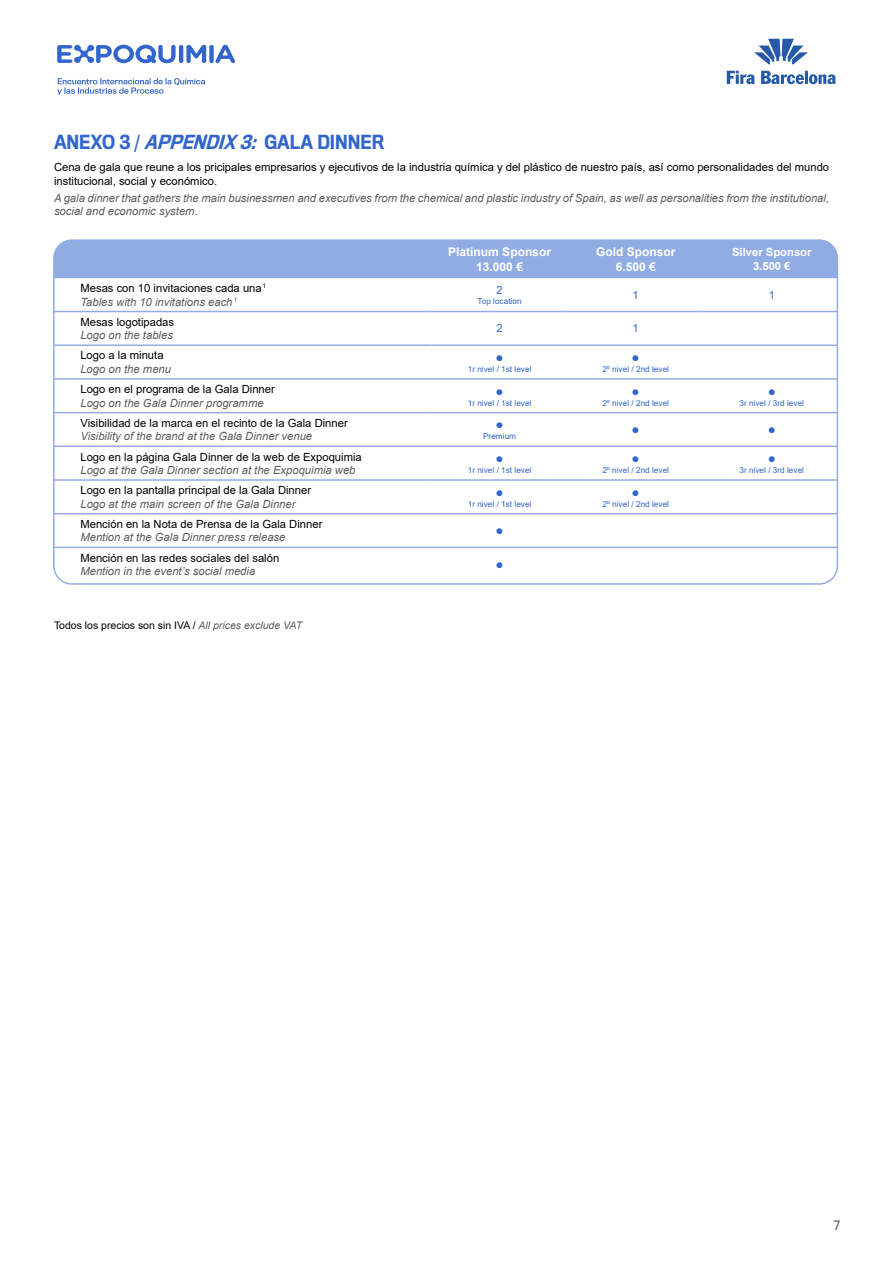
<style>
.page{position:relative;width:893px;height:1263px;background:#fff}
.page>*{position:absolute;margin:0;border:0;box-sizing:border-box;transform-origin:0 0}
.t1{font:500 18px "Titling Gothic FB Narrow";color:#36c}
.t2{font:13.5px "Arial";color:#36c}
.t3{font:700 12px/14.4px "Arial";color:#fff;text-align:center}
.t4{font:12px "Titling Gothic FB Narrow";color:#5e5d5d}
.t5{font:11.25px/13.5px "Arial";color:#000}
.t6{font:italic 11.25px/13.5px "Arial";color:#5e5d5d}
.t7{font:700 11.25px/13.5px "Arial";color:#fff;text-align:center}
.t8{font:11.25px "Arial";color:#36c}
.t9{font:10.5px "Arial";color:#000}
.t10{font:8.25px "Arial";color:#36c}
.s1{font-style:italic}
.s2{font-style:italic;color:#5e5d5d}
.s3{font-style:italic;color:#5e5e5d}
</style>
<div class="page">
<svg style="left:57px;top:45px;width:178px;height:18px"></svg>
<svg style="left:57px;top:78px;width:148px;height:17px"></svg>
<svg style="left:754px;top:39px;width:54px;height:25px"></svg>
<svg style="left:727px;top:71px;width:28px;height:13px"></svg>
<svg style="left:761px;top:71px;width:75px;height:13px"></svg>
<div style="left:56px;top:242px;width:779px;height:36px;background:#91ace3"></div>
<hr style="left:54px;top:311px;width:378px;height:1px;background:#91ace3">
<hr style="left:432px;top:311px;width:136px;height:1px;background:#91ace3">
<hr style="left:568px;top:311px;width:136px;height:1px;background:#91ace3">
<hr style="left:704px;top:311px;width:133px;height:1px;background:#91ace3">
<hr style="left:54px;top:344px;width:378px;height:2px;background:#91ace3">
<hr style="left:432px;top:344px;width:136px;height:2px;background:#91ace3">
<hr style="left:568px;top:344px;width:136px;height:2px;background:#91ace3">
<hr style="left:704px;top:344px;width:133px;height:2px;background:#91ace3">
<hr style="left:54px;top:378px;width:378px;height:2px;background:#91ace3">
<hr style="left:432px;top:378px;width:136px;height:2px;background:#91ace3">
<hr style="left:568px;top:378px;width:136px;height:2px;background:#91ace3">
<hr style="left:704px;top:378px;width:133px;height:2px;background:#91ace3">
<hr style="left:54px;top:412px;width:378px;height:1px;background:#91ace3">
<hr style="left:432px;top:412px;width:136px;height:1px;background:#91ace3">
<hr style="left:568px;top:412px;width:136px;height:1px;background:#91ace3">
<hr style="left:704px;top:412px;width:133px;height:1px;background:#91ace3">
<hr style="left:54px;top:446px;width:378px;height:1px;background:#91ace3">
<hr style="left:432px;top:446px;width:136px;height:1px;background:#91ace3">
<hr style="left:568px;top:446px;width:136px;height:1px;background:#91ace3">
<hr style="left:704px;top:446px;width:133px;height:1px;background:#91ace3">
<hr style="left:54px;top:479px;width:378px;height:2px;background:#91ace3">
<hr style="left:432px;top:479px;width:136px;height:2px;background:#91ace3">
<hr style="left:568px;top:479px;width:136px;height:2px;background:#91ace3">
<hr style="left:704px;top:479px;width:133px;height:2px;background:#91ace3">
<hr style="left:54px;top:513px;width:378px;height:1px;background:#91ace3">
<hr style="left:432px;top:513px;width:136px;height:1px;background:#91ace3">
<hr style="left:568px;top:513px;width:136px;height:1px;background:#91ace3">
<hr style="left:704px;top:513px;width:133px;height:1px;background:#91ace3">
<hr style="left:54px;top:547px;width:378px;height:1px;background:#91ace3">
<hr style="left:432px;top:547px;width:136px;height:1px;background:#91ace3">
<hr style="left:568px;top:547px;width:136px;height:1px;background:#91ace3">
<hr style="left:704px;top:547px;width:133px;height:1px;background:#91ace3">
<div style="left:53px;top:239px;width:785px;height:346px;border:2px solid #91ace3;border-radius:18px"></div>
<h1 class="t1" style="left:54px;top:132px;width:332px">ANEXO 3 / <span class="s1">APPENDIX 3:</span> GALA DINNER</h1>
<p class="t5" style="left:54px;top:160px;width:777px">Cena de gala que reune a los pricipales empresarios y ejecutivos de la industria química y del plástico de nuestro país, así como personalidades del mundo institucional, social y económico.</p>
<p class="t6" style="left:54px;top:191px;width:777px">A gala dinner that gathers the main businessmen and executives from the chemical and plastic industry of Spain, as well as personalities from the institutional, social and economic system.</p>
<p class="t3" style="left:448px;top:245px;width:104px">Platinum Sponsor<br>13.000 €</p>
<p class="t3" style="left:596px;top:245px;width:81px">Gold Sponsor<br>6.500 €</p>
<p class="t7" style="left:732px;top:246px;width:81px">Silver Sponsor<br>3.500 €</p>
<p class="t5" style="left:80px;top:281px;width:187px">Mesas con 10 invitaciones cada una<sup>1<br></sup><span class="s2">Tables with 10 invitations each</span><sup>1</sup></p>
<p class="t8" style="left:496px;top:282px;width:8px">2</p>
<p class="t10" style="left:478px;top:295px;width:46px">Top location</p>
<p class="t8" style="left:633px;top:287px;width:8px">1</p>
<p class="t8" style="left:769px;top:287px;width:8px">1</p>
<p class="t5" style="left:80px;top:315px;width:95px">Mesas logotipadas</p>
<p class="t6" style="left:80px;top:329px;width:94px">Logo on the tables</p>
<p class="t5" style="left:80px;top:349px;width:85px">Logo a la minuta</p>
<p class="t6" style="left:80px;top:362px;width:92px">Logo on the menu</p>
<p class="t5" style="left:80px;top:382px;width:196px">Logo en el programa de la Gala Dinner</p>
<p class="t6" style="left:80px;top:396px;width:185px">Logo on the Gala Dinner programme</p>
<p class="t5" style="left:80px;top:416px;width:269px">Visibilidad de la marca en el recinto de la Gala Dinner</p>
<p class="t6" style="left:80px;top:430px;width:233px">Visibility of the brand at the Gala Dinner venue</p>
<p class="t5" style="left:80px;top:450px;width:283px">Logo en la página Gala Dinner de la web de Expoquimia</p>
<p class="t6" style="left:80px;top:463px;width:277px">Logo at the Gala Dinner section at the Expoquimia web</p>
<p class="t5" style="left:80px;top:483px;width:232px">Logo en la pantalla principal de la Gala Dinner</p>
<p class="t6" style="left:80px;top:497px;width:217px">Logo at the main screen of the Gala Dinner</p>
<p class="t5" style="left:80px;top:517px;width:243px">Mención en la Nota de Prensa de la Gala Dinner</p>
<p class="t6" style="left:80px;top:531px;width:207px">Mention at the Gala Dinner press release</p>
<p class="t5" style="left:80px;top:551px;width:200px">Mención en las redes sociales del salón</p>
<p class="t6" style="left:80px;top:564px;width:176px">Mention in the event’s social media</p>
<p class="t9" style="left:54px;top:618px;width:250px">Todos los precios son sin IVA / <span class="s3">All prices exclude VAT</span></p>
<p class="t8" style="left:496px;top:321px;width:8px">2</p>
<p class="t8" style="left:633px;top:321px;width:8px">1</p>
<p class="t2" style="left:496px;top:348px;width:10px">●</p>
<p class="t10" style="left:468px;top:363px;width:65px">1r nivel / 1st level</p>
<p class="t2" style="left:632px;top:348px;width:10px">●</p>
<p class="t10" style="left:602px;top:363px;width:68px">2º nivel / 2nd level</p>
<p class="t2" style="left:496px;top:382px;width:10px">●</p>
<p class="t10" style="left:468px;top:397px;width:65px">1r nivel / 1st level</p>
<p class="t2" style="left:632px;top:382px;width:10px">●</p>
<p class="t10" style="left:602px;top:397px;width:68px">2º nivel / 2nd level</p>
<p class="t2" style="left:768px;top:382px;width:10px">●</p>
<p class="t10" style="left:739px;top:397px;width:66px">3r nivel / 3rd level</p>
<p class="t2" style="left:496px;top:415px;width:10px">●</p>
<p class="t10" style="left:483px;top:431px;width:34px">Premium</p>
<p class="t2" style="left:632px;top:420px;width:10px">●</p>
<p class="t2" style="left:768px;top:420px;width:10px">●</p>
<p class="t2" style="left:496px;top:449px;width:10px">●</p>
<p class="t10" style="left:468px;top:464px;width:65px">1r nivel / 1st level</p>
<p class="t2" style="left:632px;top:449px;width:10px">●</p>
<p class="t10" style="left:602px;top:464px;width:68px">2º nivel / 2nd level</p>
<p class="t2" style="left:768px;top:449px;width:10px">●</p>
<p class="t10" style="left:739px;top:464px;width:66px">3r nivel / 3rd level</p>
<p class="t2" style="left:496px;top:483px;width:10px">●</p>
<p class="t10" style="left:468px;top:498px;width:65px">1r nivel / 1st level</p>
<p class="t2" style="left:632px;top:483px;width:10px">●</p>
<p class="t10" style="left:602px;top:498px;width:68px">2º nivel / 2nd level</p>
<p class="t2" style="left:496px;top:521px;width:10px">●</p>
<p class="t2" style="left:496px;top:555px;width:10px">●</p>
<p class="t4" style="left:834px;top:1218px;width:7px">7</p>
</div>
